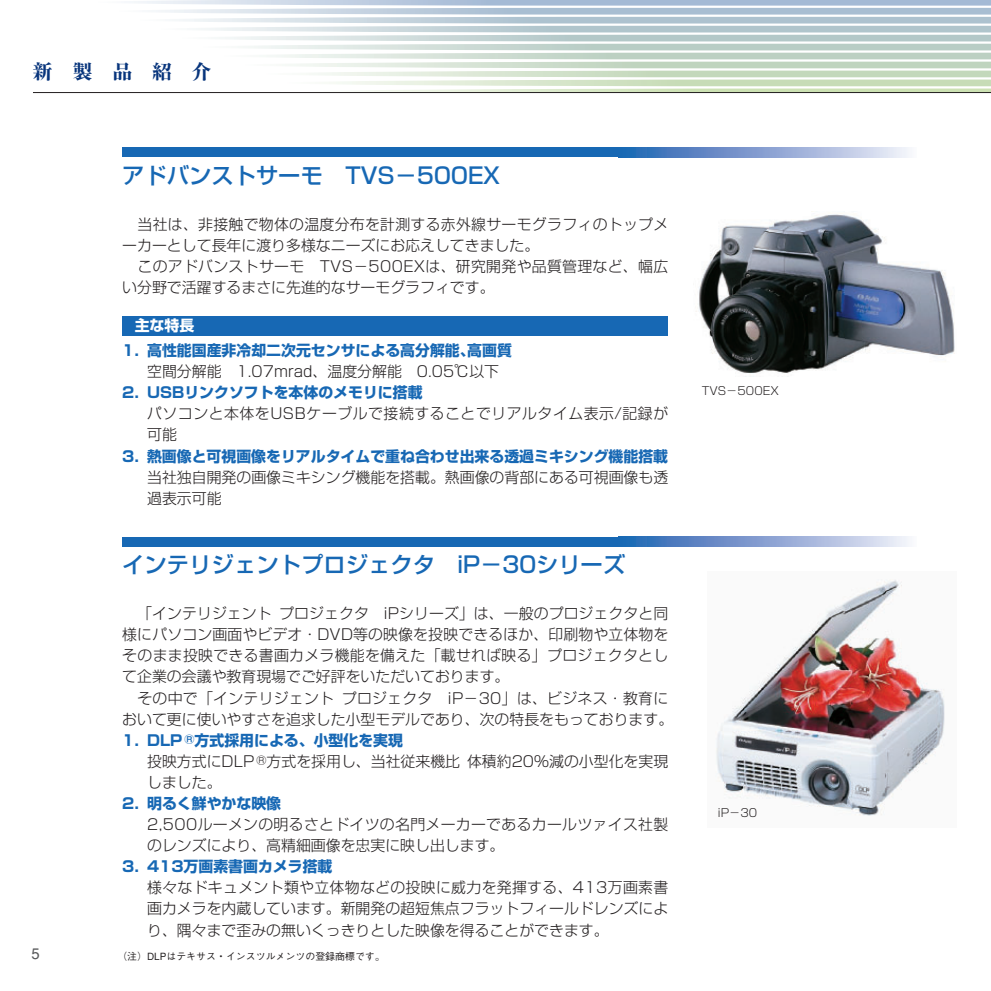
<style>
.page{position:relative;width:991px;height:991px;background:#fff}
.page>*{position:absolute;margin:0;border:0;box-sizing:border-box;transform-origin:0 0}
.t1{font:500 22.4px "Shin Go";color:#1768b4}
.t2{font:800 19.78px "Ryumin";letter-spacing:1em;color:#08357c}
.t3{font:300 14.88px/21px "Shin Go";color:#231f20}
.t4{font:300 14.88px/21px "Shin Go";letter-spacing:.02em;color:#231f20}
.t5{font:700 14.88px "Shin Go";color:#1768b4}
.t6{font:300 14.88px/21px "Shin Go";letter-spacing:.035em;color:#231f20}
.t7{font:700 14.88px "Shin Go";color:#fff}
.t8{font:500 14.88px "Gothic BBB";color:#57585a}
.t9{font:300 11.2px "Shin Go";color:#231f20}
.t10{font:500 9.97px "Gothic BBB";color:#231f20}
.s1{font-weight:700;color:#1768b4}
</style>
<div class="page">
<svg style="left:134px;top:0;width:856px;height:92px"></svg>
<hr style="left:33px;top:92px;width:957px;height:1px;background:#231f20">
<img style="left:696px;top:214px;width:259px;height:163px">
<div style="left:122px;top:147px;width:794px;height:10px;background:#1768b4"></div>
<svg style="left:636px;top:147px;width:280px;height:10px"></svg>
<div style="left:122px;top:316px;width:546px;height:20px;background:#1768b4"></div>
<div style="left:122px;top:536px;width:794px;height:10px;background:#1768b4"></div>
<svg style="left:636px;top:536px;width:280px;height:10px"></svg>
<img style="left:716px;top:580px;width:229px;height:236px">
<h2 class="t2" style="left:33px;top:65px;width:180px">新製品紹介</h2>
<h1 class="t1" style="left:122px;top:167px;width:379px">アドバンストサーモ　TVS－500EX</h1>
<p class="t4" style="left:122px;top:215px;width:547px;text-indent:15px">当社は、非接触で物体の温度分布を計測する赤外線サーモグラフィのトップメーカーとして長年に渡り多様なニーズにお応えしてきました。</p>
<p class="t4" style="left:122px;top:257px;width:547px;text-indent:15px">このアドバンストサーモ　TVS－500EXは、研究開発や品質管理など、幅広い分野で活躍するまさに先進的なサーモグラフィです。</p>
<p class="t7" style="left:135px;top:320px;width:61px">主な特長</p>
<p class="t5" style="left:122px;top:345px;width:391px">1. 高性能国産非冷却二次元センサによる高分解能､高画質</p>
<p class="t3" style="left:147px;top:363px;width:353px">空間分解能　1.07mrad、温度分解能　0.05℃以下</p>
<p class="t5" style="left:122px;top:387px;width:302px">2. USBリンクソフトを本体のメモリに搭載</p>
<p class="t6" style="left:147px;top:405px;width:522px">パソコンと本体をUSBケーブルで接続することでリアルタイム表示/記録が可能</p>
<p class="t5" style="left:122px;top:450px;width:547px">3. 熱画像と可視画像をリアルタイムで重ね合わせ出来る透過ミキシング機能搭載</p>
<p class="t3" style="left:147px;top:468px;width:522px">当社独自開発の画像ミキシング機能を搭載。熱画像の背部にある可視画像も透過表示可能</p>
<p class="t8" style="left:31px;top:948px;width:10px">5</p>
<h1 class="t1" style="left:122px;top:556px;width:505px">インテリジェントプロジェクタ　iP－30シリーズ</h1>
<p class="t3" style="left:122px;top:605px;width:547px;text-align:justify;text-indent:15px">「インテリジェントプロジェクタ　iPシリーズ」は、一般のプロジェクタと同様にパソコン画面やビデオ・DVD等の映像を投映できるほか、印刷物や立体物をそのまま投映できる書画カメラ機能を備えた「載せれば映る」プロジェクタとして企業の会議や教育現場でご好評をいただいております。</p>
<p class="t3" style="left:122px;top:689px;width:552px;text-indent:15px">その中で「インテリジェントプロジェクタ　iP－30」は、ビジネス・教育において更に使いやすさを追求した小型モデルであり、次の特長をもっております。</p>
<p class="t3" style="left:147px;top:731px;width:522px;text-indent:-25px"><span class="s1">1. DLP</span> <sup>R</sup><span class="s1">方式採用による、小型化を実現<br></span>投映方式にDLP <sup>R</sup>方式を採用し、当社従来機比体積約20%減の小型化を実現しました。</p>
<p class="t5" style="left:122px;top:797px;width:160px">2. 明るく鮮やかな映像</p>
<p class="t4" style="left:147px;top:816px;width:522px">2,500ルーメンの明るさとドイツの名門メーカーであるカールツァイス社製のレンズにより、高精細画像を忠実に映し出します。</p>
<p class="t5" style="left:122px;top:861px;width:212px">3. 413万画素書画カメラ搭載</p>
<p class="t3" style="left:147px;top:879px;width:522px;text-align:justify">様々なドキュメント類や立体物などの投映に威力を発揮する、413万画素書画カメラを内蔵しています。新開発の超短焦点フラットフィールドレンズにより、隅々まで歪みの無いくっきりとした映像を得ることができます。</p>
<p class="t10" style="left:117px;top:952px;width:269px">（注）DLPはテキサス・インスツルメンツの登録商標です。</p>
<p class="t9" style="left:701px;top:386px;width:79px">TVS－500EX</p>
<p class="t9" style="left:718px;top:808px;width:41px">iP－30</p>
</div>
